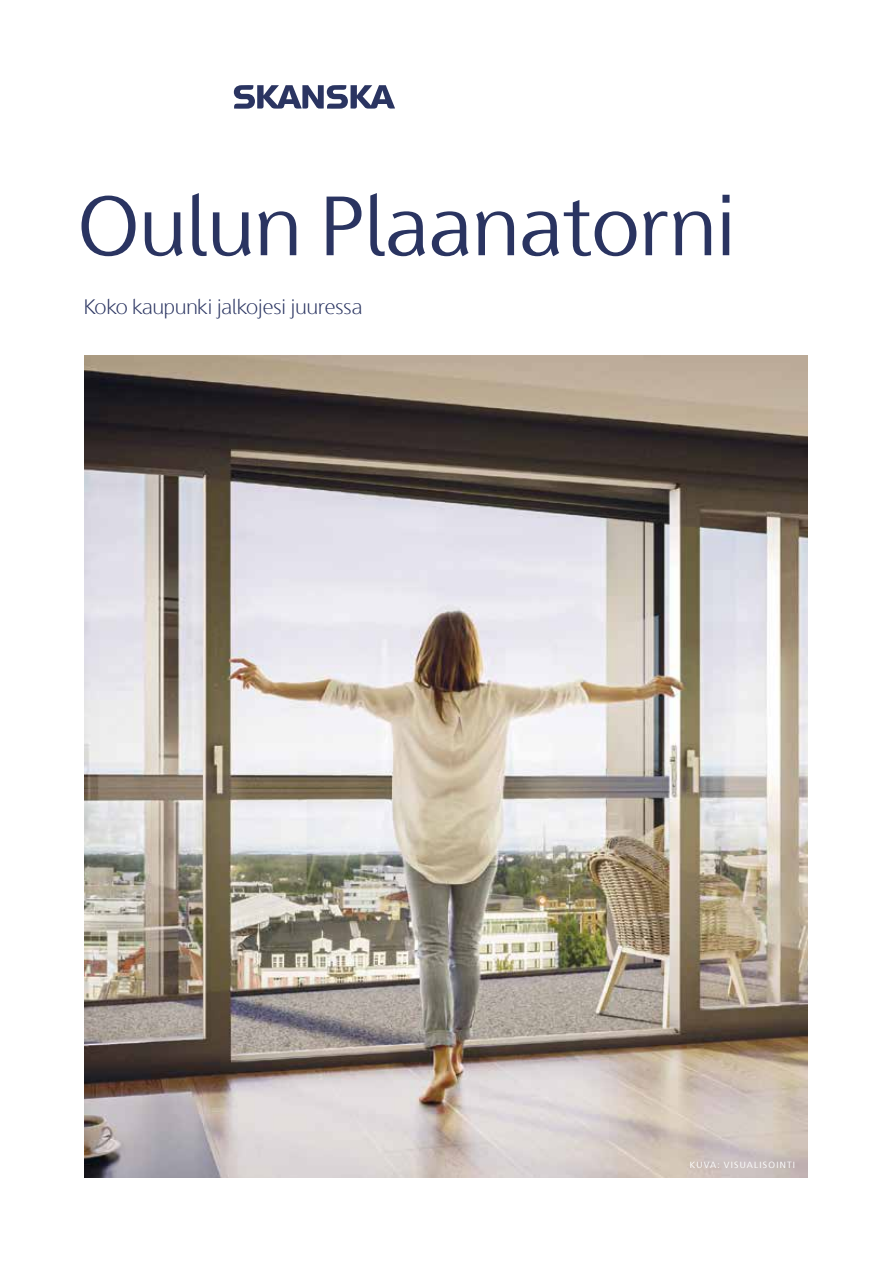
<style>
.page{position:relative;width:893px;height:1263px;background:#fff}
.page>*{position:absolute;margin:0;border:0;box-sizing:border-box;transform-origin:0 0}
.t1{font:84px "Skanska Sans Pro";color:#2a3461}
.t2{font:300 21px "Skanska Sans Pro";color:#2a3461}
.t3{font:9px "Skanska Sans Pro";letter-spacing:.135em;color:#fff}
</style>
<div class="page">
<svg style="left:234px;top:85px;width:161px;height:24px"></svg>
<img style="left:85px;top:356px;width:723px;height:822px">
<h1 class="t1" style="left:78px;top:178px;width:659px">Oulun Plaanatorni</h1>
<p class="t2" style="left:84px;top:295px;width:280px">Koko kaupunki jalkojesi juuressa</p>
<p class="t3" style="left:690px;top:1160px;width:107px">KUVA: VISUALISOINTI</p>
</div>
